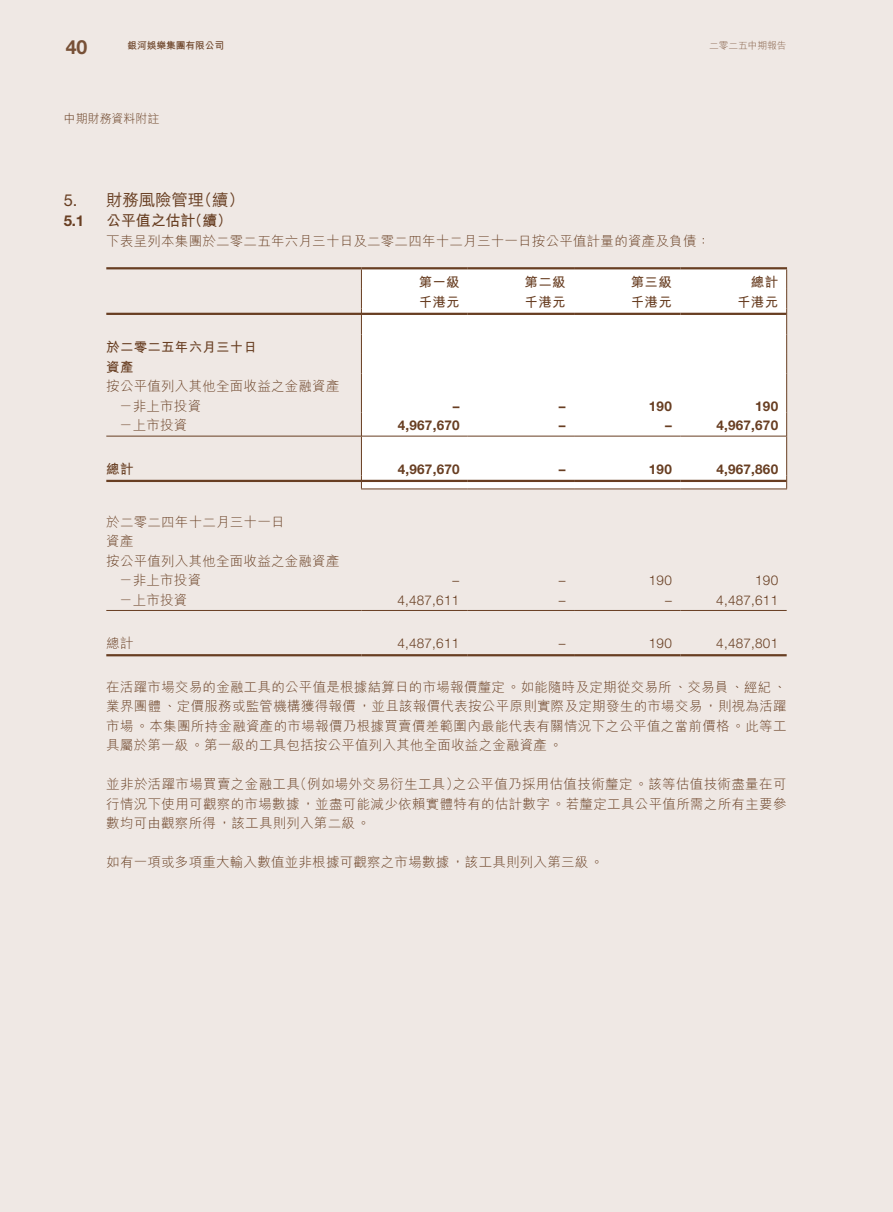
<style>
.page{position:relative;width:893px;height:1212px;background:#efe8e4}
.page>*{position:absolute;margin:0;border:0;box-sizing:border-box;transform-origin:0 0}
.t1{font:700 19.5px "Helvetica Neue LT Pro";color:#775036}
.t2{font:500 16.5px "M Hei HK";letter-spacing:-.015em;color:#683e22}
.t3{font:700 15px "M Hei HK";letter-spacing:-.015em;color:#683e22}
.t4{font:700 15px "Helvetica Neue LT Pro";color:#683e22}
.t5{font:300 13.5px/19.5px "M Hei HK";letter-spacing:.015em;color:#683e22;text-align:justify}
.t6{font:700 13.5px "Helvetica Neue LT Pro";letter-spacing:.015em;color:#683e22}
.t7{font:300 13.5px "Helvetica Neue LT Pro";letter-spacing:.015em;color:#683e22}
.t8{font:700 13.5px/19.5px "M Hei HK";letter-spacing:.015em;color:#683e22}
.t9{font:300 12px "M Hei HK";letter-spacing:-.005em;color:#683e22}
.t10{font:700 9.75px "M Hei HK";letter-spacing:-.01em;color:#683e22}
.t11{font:300 9.75px "M Hei HK";letter-spacing:-.01em;color:#866149}
.s1{font-family:"Helvetica Neue LT Pro";font-weight:400}
</style>
<div class="page">
<div style="left:362px;top:269px;width:424px;height:219px;background:#fff"></div>
<hr style="left:106px;top:267px;width:255px;height:2px;background:#683e22">
<hr style="left:361px;top:267px;width:107px;height:2px;background:#683e22">
<hr style="left:468px;top:267px;width:106px;height:2px;background:#683e22">
<hr style="left:574px;top:267px;width:106px;height:2px;background:#683e22">
<hr style="left:680px;top:267px;width:107px;height:2px;background:#683e22">
<svg style="left:361px;top:269px;width:1px;height:219px"></svg>
<svg style="left:786px;top:269px;width:1px;height:219px"></svg>
<hr style="left:361px;top:488px;width:107px;height:1px;background:#683e22">
<hr style="left:468px;top:488px;width:106px;height:1px;background:#683e22">
<hr style="left:574px;top:488px;width:106px;height:1px;background:#683e22">
<hr style="left:680px;top:488px;width:107px;height:1px;background:#683e22">
<hr style="left:106px;top:313px;width:255px;height:2px;background:#683e22">
<hr style="left:362px;top:313px;width:106px;height:2px;background:#683e22">
<hr style="left:468px;top:313px;width:106px;height:2px;background:#683e22">
<hr style="left:574px;top:313px;width:106px;height:2px;background:#683e22">
<hr style="left:680px;top:313px;width:106px;height:2px;background:#683e22">
<hr style="left:106px;top:436px;width:255px;height:1px;background:#683e22">
<hr style="left:362px;top:436px;width:106px;height:1px;background:#683e22">
<hr style="left:468px;top:436px;width:106px;height:1px;background:#683e22">
<hr style="left:574px;top:436px;width:106px;height:1px;background:#683e22">
<hr style="left:680px;top:436px;width:106px;height:1px;background:#683e22">
<hr style="left:106px;top:480px;width:255px;height:2px;background:#683e22">
<hr style="left:362px;top:480px;width:106px;height:2px;background:#683e22">
<hr style="left:468px;top:480px;width:106px;height:2px;background:#683e22">
<hr style="left:574px;top:480px;width:106px;height:2px;background:#683e22">
<hr style="left:680px;top:480px;width:106px;height:2px;background:#683e22">
<hr style="left:106px;top:610px;width:255px;height:1px;background:#683e22">
<hr style="left:361px;top:610px;width:107px;height:1px;background:#683e22">
<hr style="left:468px;top:610px;width:106px;height:1px;background:#683e22">
<hr style="left:574px;top:610px;width:106px;height:1px;background:#683e22">
<hr style="left:680px;top:610px;width:107px;height:1px;background:#683e22">
<hr style="left:106px;top:654px;width:255px;height:2px;background:#683e22">
<hr style="left:361px;top:654px;width:107px;height:2px;background:#683e22">
<hr style="left:468px;top:654px;width:106px;height:2px;background:#683e22">
<hr style="left:574px;top:654px;width:106px;height:2px;background:#683e22">
<hr style="left:680px;top:654px;width:107px;height:2px;background:#683e22">
<h1 class="t1" style="left:66px;top:35px;width:23px">40</h1>
<p class="t10" style="left:128px;top:39px;width:98px">銀河娛樂集團有限公司</p>
<p class="t11" style="left:709px;top:39px;width:79px">二零二五中期報告</p>
<p class="t9" style="left:64px;top:110px;width:97px">中期財務資料附註</p>
<p class="t2" style="left:64px;top:188px;width:183px"><span class="s1">5.</span> 財務風險管理（續）</p>
<p class="t4" style="left:64px;top:212px;width:22px">5.1</p>
<p class="t3" style="left:106px;top:210px;width:127px">公平值之估計（續）</p>
<p class="t5" style="left:106px;top:231px;width:605px">下表呈列本集團於二零二五年六月三十日及二零二四年十二月三十一日按公平值計量的資產及負債：</p>
<p class="t8" style="left:419px;top:272px;width:42px">第一級</p>
<p class="t8" style="left:525px;top:272px;width:42px">第二級</p>
<p class="t8" style="left:631px;top:272px;width:42px">第三級</p>
<p class="t8" style="left:751px;top:272px;width:29px">總計</p>
<p class="t8" style="left:419px;top:291px;width:42px">千港元</p>
<p class="t8" style="left:525px;top:291px;width:42px">千港元</p>
<p class="t8" style="left:631px;top:291px;width:42px">千港元</p>
<p class="t8" style="left:737px;top:291px;width:42px">千港元</p>
<p class="t8" style="left:106px;top:337px;width:152px">於二零二五年六月三十日資產</p>
<p class="t5" style="left:119px;top:376px;width:222px;text-indent:-13px">按公平值列入其他全面收益之金融資產－非上市投資</p>
<p class="t6" style="left:453px;top:398px;width:8px">–</p>
<p class="t6" style="left:559px;top:398px;width:8px">–</p>
<p class="t6" style="left:649px;top:398px;width:24px">190</p>
<p class="t6" style="left:755px;top:398px;width:24px">190</p>
<p class="t5" style="left:119px;top:415px;width:70px">－上市投資</p>
<p class="t6" style="left:398px;top:417px;width:63px">4,967,670</p>
<p class="t6" style="left:559px;top:417px;width:8px">–</p>
<p class="t6" style="left:665px;top:417px;width:8px">–</p>
<p class="t6" style="left:716px;top:417px;width:63px">4,967,670</p>
<p class="t8" style="left:106px;top:458px;width:29px">總計</p>
<p class="t6" style="left:398px;top:461px;width:63px">4,967,670</p>
<p class="t6" style="left:559px;top:461px;width:8px">–</p>
<p class="t6" style="left:649px;top:461px;width:24px">190</p>
<p class="t6" style="left:716px;top:461px;width:63px">4,967,860</p>
<p class="t5" style="left:106px;top:511px;width:180px">於二零二四年十二月三十一日</p>
<p class="t5" style="left:106px;top:531px;width:29px">資產</p>
<p class="t5" style="left:106px;top:550px;width:235px">按公平值列入其他全面收益之金融資產</p>
<p class="t5" style="left:119px;top:570px;width:84px">－非上市投資</p>
<p class="t7" style="left:452px;top:572px;width:8px">–</p>
<p class="t7" style="left:559px;top:572px;width:8px">–</p>
<p class="t7" style="left:649px;top:572px;width:24px">190</p>
<p class="t7" style="left:755px;top:572px;width:24px">190</p>
<p class="t5" style="left:119px;top:589px;width:70px">－上市投資</p>
<p class="t7" style="left:397px;top:591px;width:63px">4,487,611</p>
<p class="t7" style="left:559px;top:591px;width:8px">–</p>
<p class="t7" style="left:665px;top:591px;width:8px">–</p>
<p class="t7" style="left:716px;top:591px;width:63px">4,487,611</p>
<p class="t5" style="left:106px;top:633px;width:29px">總計</p>
<p class="t7" style="left:397px;top:635px;width:63px">4,487,611</p>
<p class="t7" style="left:559px;top:635px;width:8px">–</p>
<p class="t7" style="left:649px;top:635px;width:24px">190</p>
<p class="t7" style="left:716px;top:635px;width:63px">4,487,801</p>
<p class="t5" style="left:106px;top:677px;width:682px">在活躍市場交易的金融工具的公平值是根據結算日的市場報價釐定。如能隨時及定期從交易所、交易員、經紀、業界團體、定價服務或監管機構獲得報價，並且該報價代表按公平原則實際及定期發生的市場交易，則視為活躍市場。本集團所持金融資產的市場報價乃根據買賣價差範圍內最能代表有關情況下之公平值之當前價格。此等工具屬於第一級。第一級的工具包括按公平值列入其他全面收益之金融資產。</p>
<p class="t5" style="left:106px;top:774px;width:682px">並非於活躍市場買賣之金融工具（例如場外交易衍生工具）之公平值乃採用估值技術釐定。該等估值技術盡量在可行情況下使用可觀察的市場數據，並盡可能減少依賴實體特有的估計數字。若釐定工具公平值所需之所有主要參數均可由觀察所得，該工具則列入第二級。</p>
<p class="t5" style="left:106px;top:852px;width:499px">如有一項或多項重大輸入數值並非根據可觀察之市場數據，該工具則列入第三級。</p>
</div>
